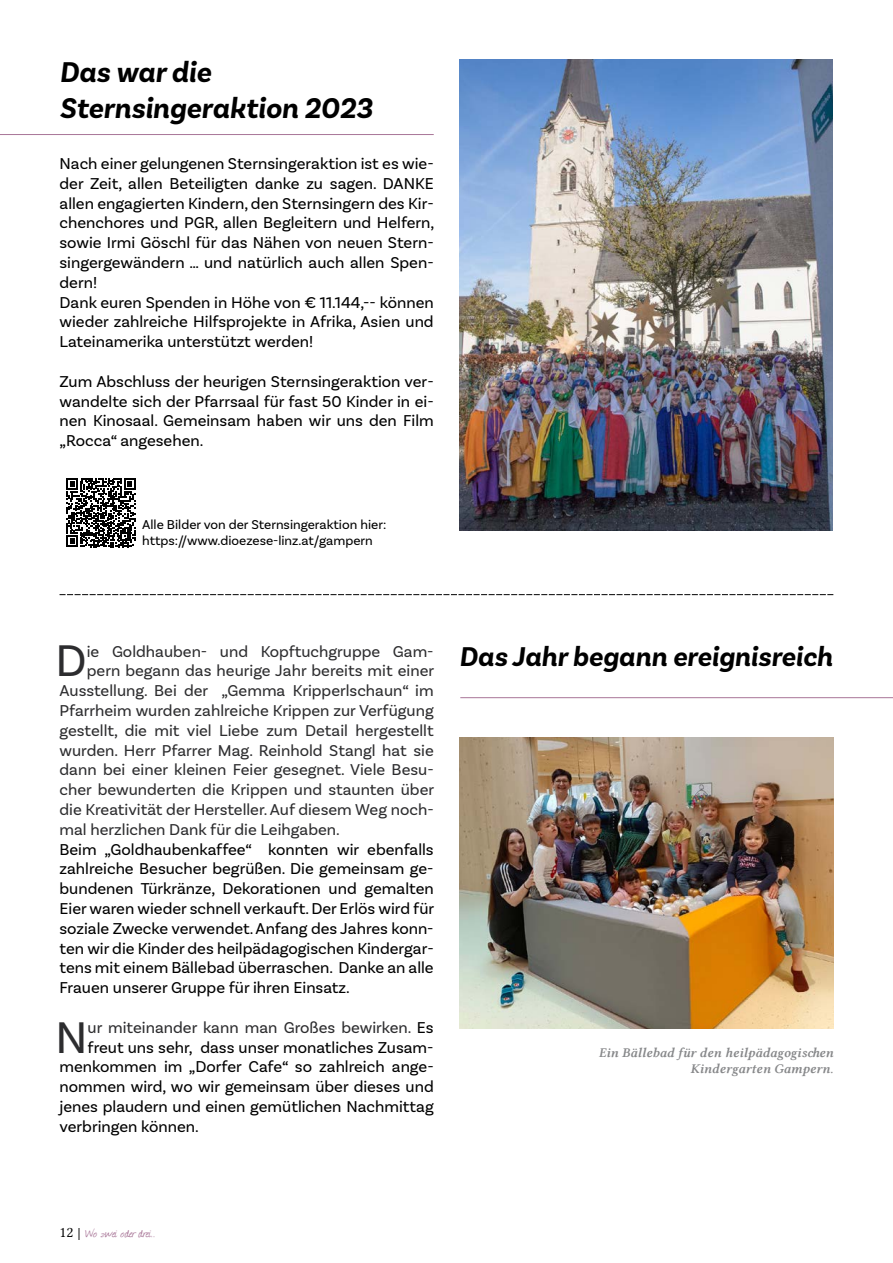
<style>
.page{position:relative;width:893px;height:1263px;background:#fff}
.page>*{position:absolute;margin:0;border:0;box-sizing:border-box;transform-origin:0 0}
.t1{font:46.5px "Basic Sans";color:#2d2d2f}
.t2{font:italic 700 30px/36px "Basic Sans";color:#000}
.t3{font:italic 700 28.5px "Basic Sans";color:#000}
.t4{font:16.5px/19.8px "Basic Sans";color:#000;text-align:justify}
.t5{font:16.5px "Basic Sans";color:#2d2d2f}
.t6{font:15px "Journal";letter-spacing:-.02em;color:#a87597}
.t7{font:13.5px/16.2px "Basic Sans";color:#000}
.t8{font:13.5px/16.2px "Lin Libertine ZI";color:#87888a;text-align:right}
.s1{color:#000}
.s2{font-family:"Lin Libertine";color:#000}
.s3{font-family:"Futura PT";font-size:12px;color:#000}
</style>
<div class="page">
<hr style="left:0;top:134px;width:434px;height:1px;background:#a87597">
<img style="left:460px;top:60px;width:373px;height:470px">
<svg style="left:60px;top:594px;width:773px;height:1px"></svg>
<svg style="left:66px;top:478px;width:69px;height:69px"></svg>
<img style="left:459px;top:737px;width:374px;height:291px">
<hr style="left:460px;top:697px;width:433px;height:1px;background:#a87597">
<h2 class="t2" style="left:60px;top:54px;width:315px">Das war die<br>Sternsingeraktion 2023</h2>
<p class="t4" style="left:60px;top:154px;width:376px;text-align:left">Nach einer gelungenen Sternsingeraktion ist es wie&shy;der Zeit, allen Beteiligten danke zu sagen. DANKE allen engagierten Kindern, den Sternsingern des Kir&shy;chenchores und PGR, allen Begleitern und Helfern, sowie Irmi Göschl für das Nähen von neuen Stern&shy;singergewändern … und natürlich auch allen Spen&shy;dern!<br>Dank euren Spenden in Höhe von € 11.144,-- können wieder zahlreiche Hilfsprojekte in Afrika, Asien und Lateinamerika unterstützt werden!</p>
<p class="t4" style="left:60px;top:371px;width:376px">Zum Abschluss der heurigen Sternsingeraktion ver&shy;wandelte sich der Pfarrsaal für fast 50 Kinder in ei&shy;nen Kinosaal. Gemeinsam haben wir uns den Film „Rocca“ angesehen.</p>
<p class="t7" style="left:142px;top:516px;width:246px">Alle Bilder von der Sternsingeraktion hier: https://www.dioezese-linz.at/gampern</p>
<p class="t5" style="left:87px;top:641px;width:348px">ie Goldhauben- und Kopftuchgruppe Gam-</p>
<p class="t5" style="left:87px;top:661px;width:349px">pern begann das heurige Jahr bereits mit einer</p>
<p class="t5" style="left:60px;top:681px;width:376px">Ausstellung. Bei der „Gemma Kripperlschaun“ im</p>
<p class="t5" style="left:60px;top:701px;width:376px">Pfarrheim wurden zahlreiche Krippen zur Verfügung</p>
<p class="t5" style="left:60px;top:720px;width:376px">gestellt, die mit viel Liebe zum Detail hergestellt</p>
<p class="t5" style="left:60px;top:740px;width:376px">wurden. Herr Pfarrer Mag. Reinhold Stangl hat sie</p>
<p class="t5" style="left:60px;top:760px;width:376px">dann bei einer kleinen Feier gesegnet. Viele Besu-</p>
<p class="t5" style="left:60px;top:780px;width:376px">cher bewunderten die Krippen und staunten über</p>
<p class="t5" style="left:60px;top:800px;width:376px">die Kreativität der Hersteller. Auf diesem Weg noch-</p>
<p class="t5" style="left:60px;top:819px;width:282px">mal herzlichen Dank für die Leihgaben.</p>
<p class="t4" style="left:60px;top:839px;width:376px">Beim „Goldhaubenkaffee“ konnten wir ebenfalls zahlreiche Besucher begrüßen. Die gemeinsam ge&shy;bundenen Türkränze, Dekorationen und gemalten Eier waren wieder schnell verkauft. Der Erlös wird für soziale Zwecke verwendet. Anfang des Jahres konn&shy;ten wir die Kinder des heilpädagogischen Kindergar&shy;tens mit einem Bällebad überraschen. Danke an alle Frauen unserer Gruppe für ihren Einsatz.</p>
<h1 class="t1" style="left:56px;top:1009px;width:34px">N</h1>
<p class="t5" style="left:88px;top:1017px;width:348px">ur miteinander kann man Großes bewirken. <span class="s1">Es</span></p>
<h1 class="t1" style="left:56px;top:633px;width:33px">D</h1>
<h3 class="t3" style="left:459px;top:639px;width:375px">Das Jahr begann ereignisreich</h3>
<p class="t4" style="left:88px;top:1037px;width:348px">freut uns sehr, dass unser monatliches Zusam-</p>
<p class="t4" style="left:60px;top:1057px;width:376px">menkommen im „Dorfer Cafe“ so zahlreich ange-</p>
<p class="t4" style="left:60px;top:1077px;width:376px">nommen wird, wo wir gemeinsam über dieses und</p>
<p class="t4" style="left:60px;top:1096px;width:376px">jenes plaudern und einen gemütlichen Nachmittag</p>
<p class="t4" style="left:60px;top:1116px;width:141px">verbringen können.</p>
<p class="t8" style="left:599px;top:1045px;width:236px">Ein Bällebad für den heilpädagogischen<br>Kindergarten Gampern.</p>
<p class="t6" style="left:60px;top:1222px;width:97px"><span class="s2">12</span> <span class="s3">|</span> Wo zwei oder drei..</p>
</div>
